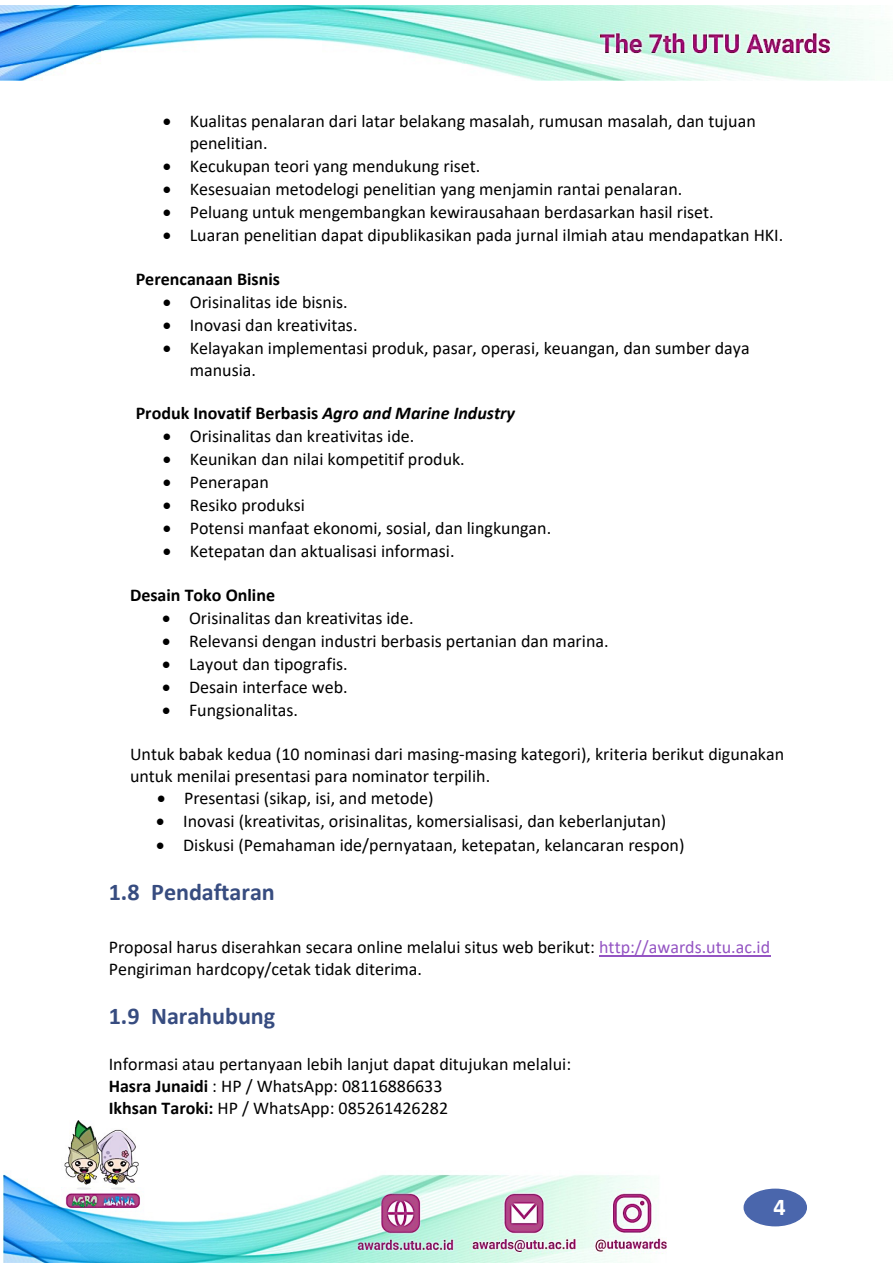
<style>
.page{position:relative;width:893px;height:1263px;background:#fff}
.page>*{position:absolute;margin:0;border:0;box-sizing:border-box;transform-origin:0 0}
.t1{font:700 24.15px "Calibri";letter-spacing:-.005em;color:#374c80}
.t2{font:700 24.15px "Calibri";color:#fff}
.t3{font:18px/21.9px "Calibri";color:#000}
.t4{font:700 18px "Calibri";color:#000}
.s1{font-style:italic}
.s2{color:#9454c3}
.s3{font-weight:700}
</style>
<div class="page">
<div style="left:744px;top:1189px;width:62px;height:36px;background:#4a66ac;border-radius:50%"></div>
<div style="left:743px;top:1188px;width:64px;height:38px;border:2px solid #4a66ac;border-radius:50%"></div>
<img style="left:0;top:6px;width:884px;height:75px">
<img style="left:4px;top:1121px;width:662px;height:141px">
<hr style="left:599px;top:955px;width:171px;height:1px;background:#9454c3">
<p class="t3" style="left:190px;top:110px;width:567px;text-indent:-27px">• Kualitas penalaran dari latar belakang masalah, rumusan masalah, dan tujuan penelitian.</p>
<p class="t3" style="left:163px;top:155px;width:319px">• Kecukupan teori yang mendukung riset.</p>
<p class="t3" style="left:163px;top:178px;width:521px">• Kesesuaian metodelogi penelitian yang menjamin rantai penalaran.</p>
<p class="t3" style="left:163px;top:201px;width:552px">• Peluang untuk mengembangkan kewirausahaan berdasarkan hasil riset.</p>
<p class="t3" style="left:163px;top:224px;width:622px">• Luaran penelitian dapat dipublikasikan pada jurnal ilmiah atau mendapatkan HKI.</p>
<p class="t4" style="left:136px;top:268px;width:146px">Perencanaan Bisnis</p>
<p class="t3" style="left:163px;top:290px;width:187px">• Orisinalitas ide bisnis.</p>
<p class="t3" style="left:163px;top:313px;width:196px">• Inovasi dan kreativitas.</p>
<p class="t3" style="left:190px;top:336px;width:561px;text-indent:-27px">• Kelayakan implementasi produk, pasar, operasi, keuangan, dan sumber daya manusia.</p>
<p class="t4" style="left:136px;top:402px;width:381px">Produk Inovatif Berbasis <span class="s1">Agro and Marine Industry</span></p>
<p class="t3" style="left:163px;top:425px;width:253px">• Orisinalitas dan kreativitas ide.</p>
<p class="t3" style="left:163px;top:448px;width:304px">• Keunikan dan nilai kompetitif produk.</p>
<p class="t3" style="left:163px;top:471px;width:108px">• Penerapan</p>
<p class="t3" style="left:163px;top:494px;width:144px">• Resiko produksi</p>
<p class="t3" style="left:163px;top:517px;width:390px">• Potensi manfaat ekonomi, sosial, dan lingkungan.</p>
<p class="t3" style="left:163px;top:540px;width:293px">• Ketepatan dan aktualisasi informasi.</p>
<p class="t4" style="left:130px;top:584px;width:146px">Desain Toko Online</p>
<p class="t3" style="left:162px;top:607px;width:253px">• Orisinalitas dan kreativitas ide.</p>
<p class="t3" style="left:162px;top:629px;width:448px">• Relevansi dengan industri berbasis pertanian dan marina.</p>
<p class="t3" style="left:162px;top:653px;width:187px">• Layout dan tipografis.</p>
<p class="t3" style="left:162px;top:676px;width:187px">• Desain interface web.</p>
<p class="t3" style="left:162px;top:699px;width:137px">• Fungsionalitas.</p>
<p class="t3" style="left:130px;top:743px;width:656px">Untuk babak kedua (10 nominasi dari masing-masing kategori), kriteria berikut digunakan untuk menilai presentasi para nominator terpilih.</p>
<p class="t3" style="left:157px;top:787px;width:278px">• Presentasi (sikap, isi, and metode)</p>
<p class="t3" style="left:156px;top:810px;width:512px">• Inovasi (kreativitas, orisinalitas, komersialisasi, dan keberlanjutan)</p>
<p class="t3" style="left:156px;top:833px;width:530px">• Diskusi (Pemahaman ide/pernyataan, ketepatan, kelancaran respon)</p>
<h1 class="t1" style="left:109px;top:877px;width:168px">1.8 Pendaftaran</h1>
<p class="t3" style="left:109px;top:936px;width:663px">Proposal harus diserahkan secara online melalui situs web berikut: <span class="s2">http://awards.utu.ac.id<br></span>Pengiriman hardcopy/cetak tidak diterima.</p>
<h1 class="t1" style="left:109px;top:1001px;width:168px">1.9 Narahubung</h1>
<p class="t3" style="left:109px;top:1053px;width:464px">Informasi atau pertanyaan lebih lanjut dapat ditujukan melalui:<br><span class="s3">Hasra Junaidi</span> : HP / WhatsApp: 08116886633<br><span class="s3">Ikhsan Taroki:</span> HP / WhatsApp: 085261426282</p>
<h1 class="t2" style="left:773px;top:1191px;width:14px">4</h1>
</div>
